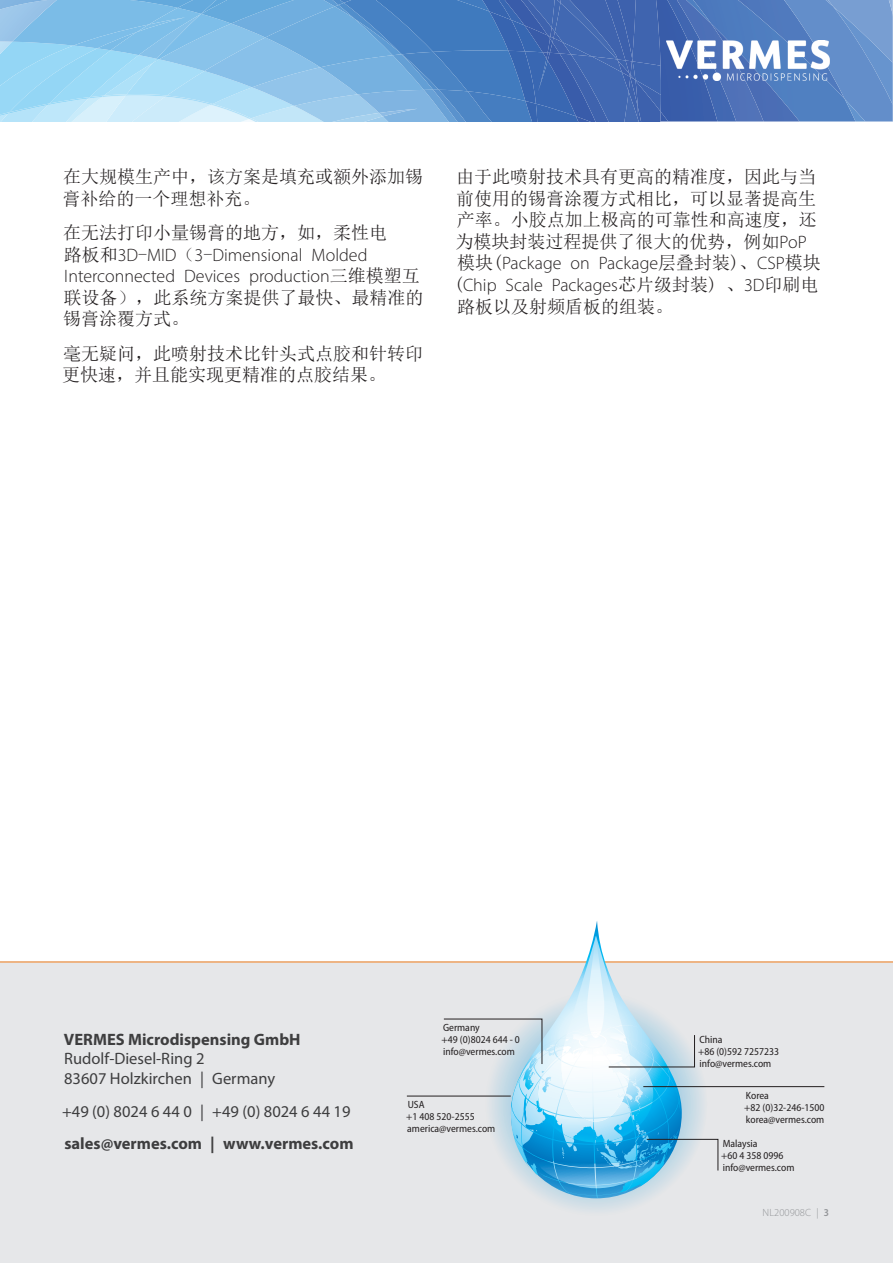
<style>
.page{position:relative;width:893px;height:1263px;background:#fff}
.page>*{position:absolute;margin:0;border:0;box-sizing:border-box;transform-origin:0 0}
.body{font:18px/21.6px "Sim Sun";color:#231f20}
.t1{font:16.5px/19.8px "Myriad Pro";color:#3e3e3f}
.t2{font:700 16.5px "Myriad Pro";color:#3e3e3f}
.t3{font:semi-condensed 10.5px/12px "Myriad Pro";color:#231f20}
.t4{font:300 10.5px "Myriad Pro";color:#939598}
.s1{font-family:"Myriad Pro";font-weight:300}
.s2{font-weight:600;font-stretch:semi-condensed}
</style>
<div class="page">
<svg style="left:0;top:0;width:893px;height:122px;background:#6c9dd2"></svg>
<img style="left:666px;top:41px;width:163px;height:39px">
<div style="left:0;top:962px;width:893px;height:301px;background:#e6e7e9"></div>
<hr style="left:0;top:962px;width:893px;height:1px;background:#f58220">
<svg style="left:548px;top:1198px;width:97px;height:12px"></svg>
<svg style="left:511px;top:921px;width:171px;height:67px"></svg>
<hr style="left:407px;top:1096px;width:104px;height:1px;background:#231f20">
<hr style="left:643px;top:1086px;width:181px;height:1px;background:#231f20">
<svg style="left:443px;top:988px;width:275px;height:210px"></svg>
<p class="body" style="left:62px;top:166px;width:362px">在大规模生产中，该方案是填充或额外添加锡膏补给的一个理想补充。</p>
<p class="body" style="left:63px;top:222px;width:362px">在无法打印小量锡膏的地方，如，柔性电<br>路板和<span class="s1">3D</span>-<span class="s1">MID</span>（<span class="s1">3</span>-<span class="s1">Dimensional Molded<br>Interconnected Devices production</span>三维模塑互联设备），此系统方案提供了最快、最精准的锡膏涂覆方式。</p>
<p class="body" style="left:62px;top:342px;width:363px">毫无疑问，此喷射技术比针头式点胶和针转印更快速，并且能实现更精准的点胶结果。</p>
<p class="body" style="left:454px;top:166px;width:368px">由于此喷射技术具有更高的精准度，因此与当前使用的锡膏涂覆方式相比，可以显著提高生产率。小胶点加上极高的可靠性和高速度，还为模块封装过程提供了很大的优势，例如<span class="s1">PoP</span>模块(<span class="s1">Package on Package</span>层叠封装)、<span class="s1">CSP</span>模块(<span class="s1">Chip Scale Packages</span>芯片级封装) 、<span class="s1">3D</span>印刷电路板以及射频盾板的组装。</p>
<p class="t2" style="left:64px;top:1028px;width:238px">VERMES Microdispensing GmbH</p>
<p class="t1" style="left:64px;top:1048px;width:213px">Rudolf-Diesel-Ring 2<br>83607 Holzkirchen | Germany</p>
<p class="t1" style="left:62px;top:1101px;width:290px">+49 (0) 8024 6 44 0 | +49 (0) 8024 6 44 19</p>
<p class="t2" style="left:64px;top:1133px;width:291px">sales@vermes.com | www.vermes.com</p>
<p class="t3" style="left:442px;top:1021px;width:80px">Germany<br>+49 (0)8024 644 - 0 info@vermes.com</p>
<p class="t3" style="left:698px;top:1033px;width:82px">China<br>+86 (0)592 7257233 info@vermes.com</p>
<p class="t3" style="left:406px;top:1098px;width:91px">USA<br>+1 408 520-2555 america@vermes.com</p>
<p class="t3" style="left:744px;top:1089px;width:82px">Korea<br>+82 (0)32-246-1500 korea@vermes.com</p>
<p class="t3" style="left:721px;top:1137px;width:75px">Malaysia<br>+60 4 358 0996 info@vermes.com</p>
<p class="t4" style="left:763px;top:1206px;width:68px">NL200908C | <span class="s2">3</span></p>
</div>
